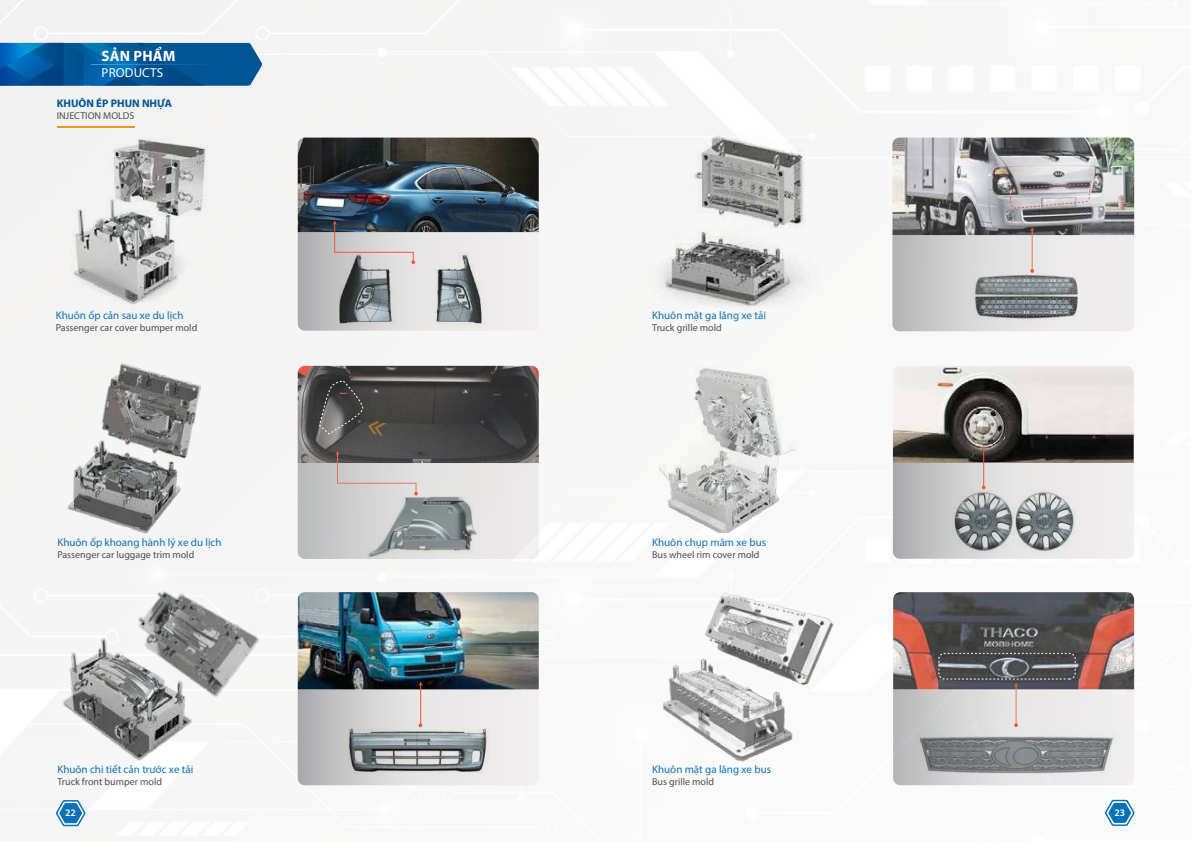
<style>
.page{position:relative;width:1191px;height:842px;background:#fff}
.page>*{position:absolute;margin:0;border:0;box-sizing:border-box;transform-origin:0 0}
.t1{font:700 15px "Myriad Pro";letter-spacing:.01em;color:#fff}
.t2{font:13px "Myriad Pro";letter-spacing:.01em;color:#fff}
.t3{font:11px "Myriad Pro";color:#0f71b6}
.t4{font:700 11px "Myriad Pro";color:#005594}
.t5{font:10px "Myriad Pro";color:#4f4e4f}
.t6{font:600 10px "Myriad Pro";color:#fff}
</style>
<div class="page">
<img style="left:0;top:0;width:1135px;height:827px">
<img style="left:50px;top:130px;width:178px;height:193px">
<hr style="left:57px;top:126px;width:78px;height:1px;background:#f79523">
<img style="left:298px;top:138px;width:241px;height:82px">
<svg style="left:298px;top:220px;width:241px;height:111px;background:#b4b6b8"></svg>
<svg style="left:298px;top:451px;width:241px;height:108px;background:#bdbdbd"></svg>
<svg style="left:319px;top:380px;width:67px;height:56px;background:#52504d"></svg>
<img style="left:298px;top:592px;width:241px;height:55px">
<img style="left:298px;top:647px;width:241px;height:138px">
<svg style="left:893px;top:682px;width:241px;height:103px;background:#bbb9ba"></svg>
<svg style="left:1009px;top:184px;width:81px;height:24px;background:#b2abae"></svg>
<svg style="left:892px;top:227px;width:242px;height:104px;background:#c9c8c8"></svg>
<img style="left:973px;top:294px;width:104px;height:26px">
<svg style="left:1104px;top:800px;width:30px;height:26px"></svg>
<svg style="left:56px;top:800px;width:30px;height:26px"></svg>
<img style="left:893px;top:366px;width:240px;height:97px">
<hr style="left:983px;top:447px;width:1px;height:40px;background:#f05b2e">
<svg style="left:981px;top:445px;width:5px;height:4px"></svg>
<svg style="left:893px;top:463px;width:240px;height:96px;background:#c5c5c6"></svg>
<img style="left:66px;top:352px;width:135px;height:192px">
<img style="left:647px;top:129px;width:176px;height:192px">
<img style="left:659px;top:366px;width:137px;height:166px">
<img style="left:125px;top:578px;width:144px;height:130px">
<img style="left:41px;top:632px;width:163px;height:132px">
<svg style="left:0;top:43px;width:262px;height:43px;background:#065c9c"></svg>
<svg style="left:92px;top:64px;width:119px;height:1px"></svg>
<h1 class="t1" style="left:102px;top:46px;width:75px">SẢN PHẨM</h1>
<h2 class="t2" style="left:102px;top:65px;width:63px">PRODUCTS</h2>
<p class="t4" style="left:57px;top:96px;width:117px">KHUÔN ÉP PHUN NHỰA</p>
<p class="t5" style="left:57px;top:109px;width:79px">INJECTION MOLDS</p>
<p class="t3" style="left:56px;top:308px;width:129px">Khuôn ốp cản sau xe du lịch</p>
<p class="t5" style="left:56px;top:321px;width:143px">Passenger car cover bumper mold</p>
<p class="t3" style="left:652px;top:308px;width:115px">Khuôn mặt ga lăng xe tải</p>
<p class="t5" style="left:652px;top:321px;width:71px">Truck grille mold</p>
<p class="t3" style="left:57px;top:536px;width:166px">Khuôn ốp khoang hành lý xe du lịch</p>
<p class="t5" style="left:57px;top:548px;width:138px">Passenger car luggage trim mold</p>
<p class="t3" style="left:652px;top:536px;width:115px">Khuôn chụp mâm xe bus</p>
<p class="t5" style="left:652px;top:548px;width:109px">Bus wheel rim cover mold</p>
<p class="t3" style="left:57px;top:763px;width:138px">Khuôn chi tiết cản trước xe tải</p>
<p class="t5" style="left:57px;top:776px;width:106px">Truck front bumper mold</p>
<p class="t3" style="left:652px;top:762px;width:120px">Khuôn mặt ga lăng xe bus</p>
<p class="t5" style="left:652px;top:775px;width:63px">Bus grille mold</p>
<p class="t6" style="left:65px;top:807px;width:12px">22</p>
<p class="t6" style="left:1114px;top:806px;width:12px">23</p>
</div>
